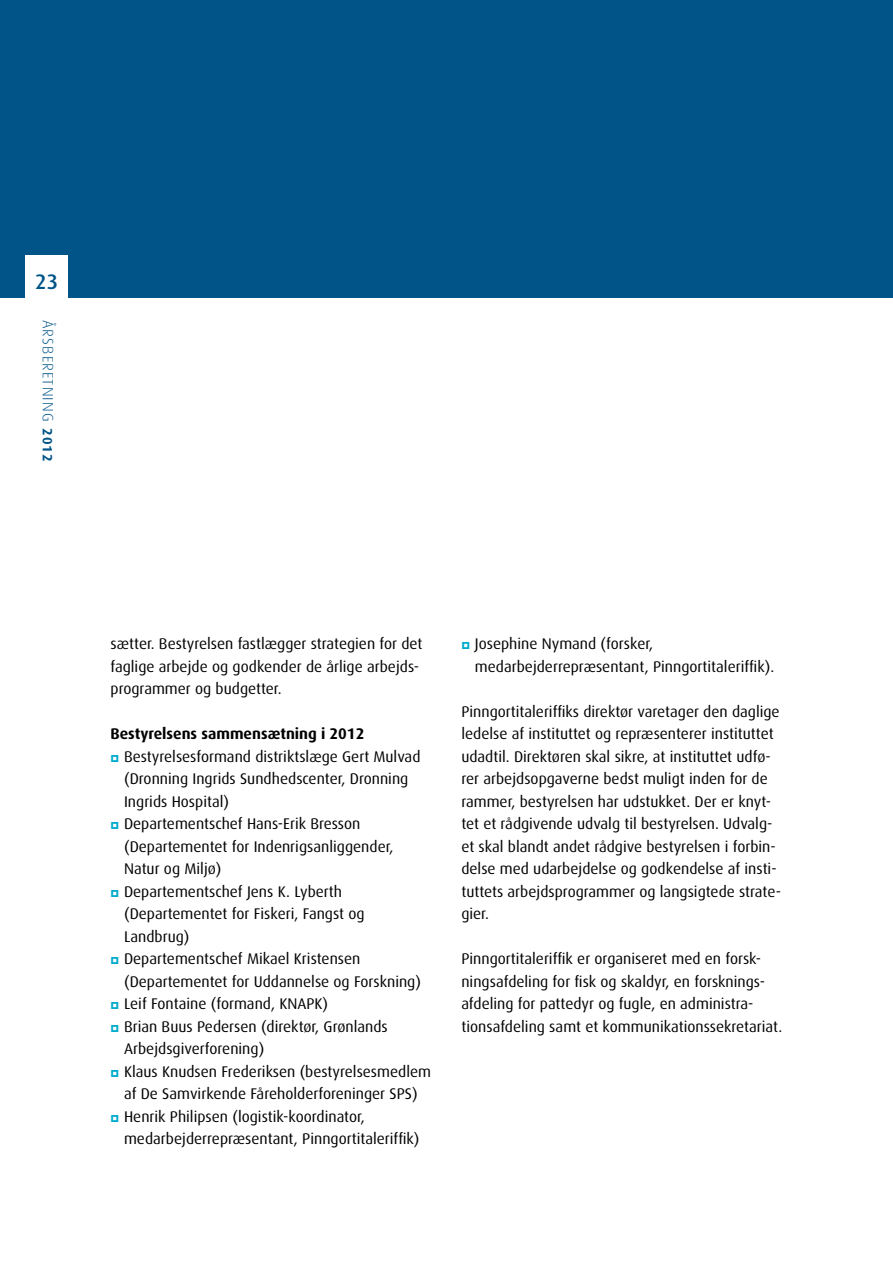
<style>
.page{position:relative;width:893px;height:1263px;background:#fff}
.page>*{position:absolute;margin:0;border:0;box-sizing:border-box;transform-origin:0 0}
.t1{font:500 21px "Dax";color:#005487}
.t2{font:15.45px/22.5px "Dax";color:#000}
.t3{font:700 15.45px "Dax";color:#000}
.t4{font:300 15px "Dax";letter-spacing:.075em;color:#005487}
.s1{font-weight:700;font-size:13.5px}
</style>
<div class="page">
<div style="left:0;top:0;width:893px;height:298px;background:#005487"></div>
<div style="left:26px;top:255px;width:42px;height:43px;background:#fff"></div>
<h1 class="t1" style="left:35px;top:270px;width:24px">23</h1>
<p class="t4" style="left:56px;top:320px;width:143px;rotate:90deg">ÅRSBERETNING <span class="s1">2012</span></p>
<p class="t2" style="left:111px;top:633px;width:313px">sætter. Bestyrelsen fastlægger strategien for det faglige arbejde og godkender de årlige arbejds&shy;programmer og budgetter.</p>
<p class="t3" style="left:111px;top:725px;width:255px">Bestyrelsens sammensætning i 2012</p>
<p class="t2" style="left:124px;top:745px;width:309px">Bestyrelsesformand distriktslæge Gert Mulvad (Dronning Ingrids Sundhedscenter, Dronning Ingrids Hospital)<br>Departementschef Hans-Erik Bresson (Departementet for Indenrigsanliggender, Natur og Miljø)<br>Departementschef Jens K. Lyberth (Departementet for Fiskeri, Fangst og Landbrug)<br>Departementschef Mikael Kristensen (Departementet for Uddannelse og Forskning)<br>Leif Fontaine (formand, KNAPK)<br>Brian Buus Pedersen (direktør, Grønlands Arbejdsgiverforening)<br>Klaus Knudsen Frederiksen (bestyrelsesmedlem af De Samvirkende Fåreholderforeninger SPS)<br>Henrik Philipsen (logistik-koordinator, medarbejderrepræsentant, Pinngortitaleriffik)</p>
<p class="t2" style="left:475px;top:633px;width:301px">Josephine Nymand (forsker, medarbejderrepræsentant, Pinngortitaleriffik).</p>
<p class="t2" style="left:461px;top:700px;width:321px">Pinngortitaleriffiks direktør varetager den daglige ledelse af instituttet og repræsenterer instituttet udadtil. Direktøren skal sikre, at instituttet udfø&shy;rer arbejdsopgaverne bedst muligt inden for de rammer, bestyrelsen har udstukket. Der er knyt&shy;tet et rådgivende udvalg til bestyrelsen. Udvalg&shy;et skal blandt andet rådgive bestyrelsen i forbin&shy;delse med udarbejdelse og godkendelse af insti&shy;tuttets arbejdsprogrammer og langsigtede strate&shy;gier.</p>
<p class="t2" style="left:461px;top:948px;width:323px">Pinngortitaleriffik er organiseret med en forsk&shy;ningsafdeling for fisk og skaldyr, en forsknings&shy;afdeling for pattedyr og fugle, en administra&shy;tionsafdeling samt et kommunikationssekretariat.</p>
</div>
